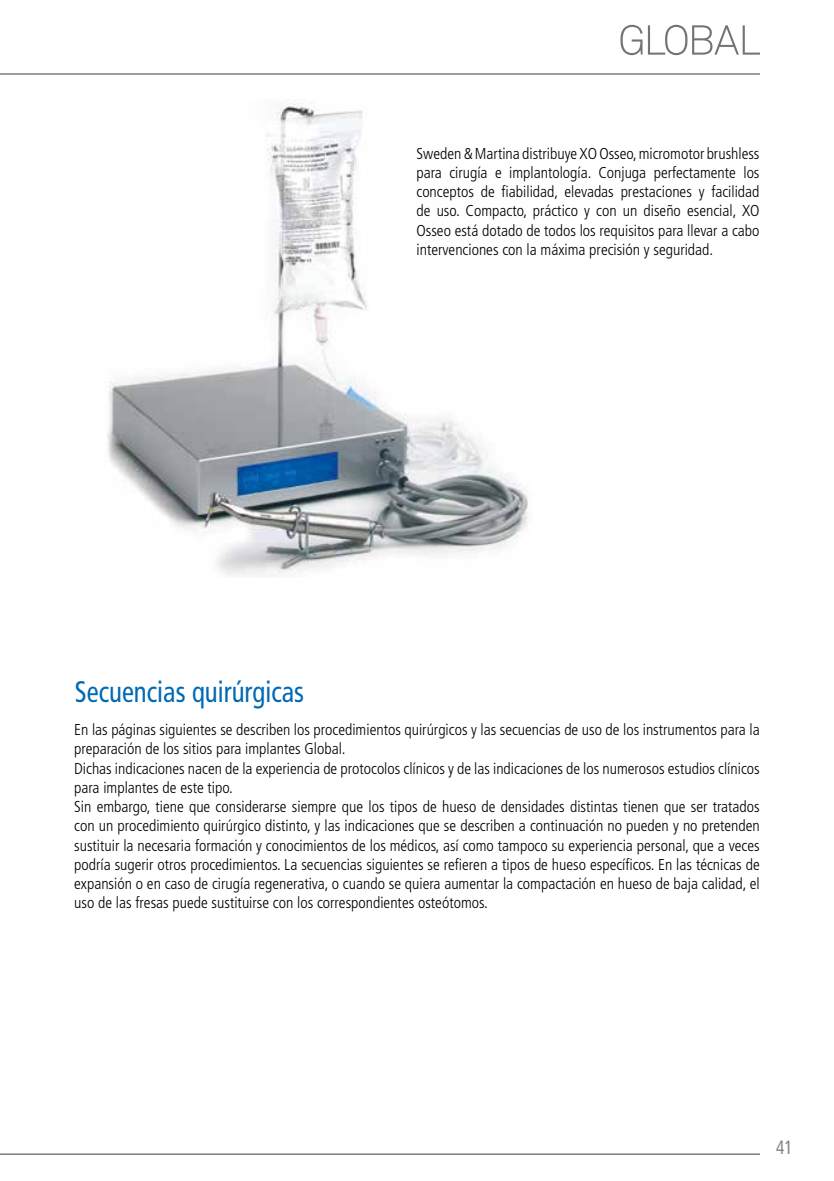
<style>
.page{position:relative;width:834px;height:1181px;background:#fff}
.page>*{position:absolute;margin:0;border:0;box-sizing:border-box;transform-origin:0 0}
.t1{font:condensed 29.75px "Frutiger";color:#0069b4;scale:.9 1}
.t2{font:condensed 19.25px "Frutiger";color:#878686;scale:.9 1}
.t3{font:300 condensed 15.75px/19.2px "Frutiger";color:#000;text-align:justify}
</style>
<div class="page">
<hr style="left:0;top:1153px;width:759px;height:1px;background:#3c3c3b">
<hr style="left:0;top:74px;width:759px;height:1px;background:#3c3c3b">
<img style="left:107px;top:103px;width:421px;height:472px">
<svg style="left:620px;top:25px;width:139px;height:30px"></svg>
<p class="t3" style="left:416px;top:144px;width:344px">Sweden &amp; Martina distribuye XO Osseo, micromotor brushless para cirugía e implantología. Conjuga perfectamente los conceptos de fiabilidad, elevadas prestaciones y facilidad de uso. Compacto, práctico y con un diseño esencial, XO Osseo está dotado de todos los requisitos para llevar a cabo intervenciones con la máxima precisión y seguridad.</p>
<h1 class="t1" style="left:75px;top:674px;width:256px">Secuencias quirúrgicas</h1>
<p class="t3" style="left:74px;top:720px;width:687px;text-align:left">En las páginas siguientes se describen los procedimientos quirúrgicos y las secuencias de uso de los instrumentos para la preparación de los sitios para implantes Global.<br>Dichas indicaciones nacen de la experiencia de protocolos clínicos y de las indicaciones de los numerosos estudios clínicos para implantes de este tipo.<br>Sin embargo, tiene que considerarse siempre que los tipos de hueso de densidades distintas tienen que ser tratados con un procedimiento quirúrgico distinto, y las indicaciones que se describen a continuación no pueden y no pretenden sustituir la necesaria formación y conocimientos de los médicos, así como tampoco su experiencia personal, que a veces podría sugerir otros procedimientos. La secuencias siguientes se refieren a tipos de hueso específicos. En las técnicas de expansión o en caso de cirugía regenerativa, o cuando se quiera aumentar la compactación en hueso de baja calidad, el uso de las fresas puede sustituirse con los correspondientes osteótomos.</p>
<p class="t2" style="left:776px;top:1136px;width:20px">41</p>
</div>
